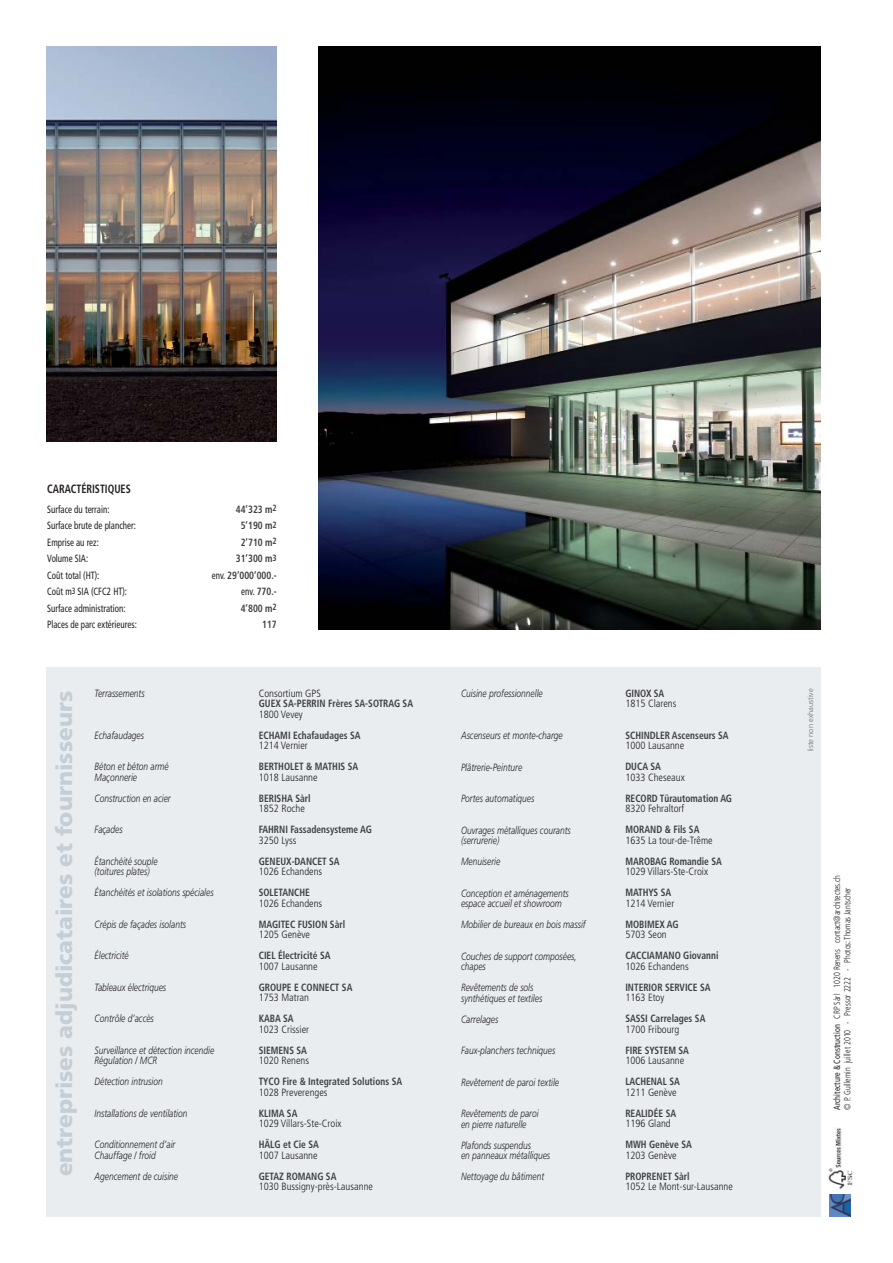
<style>
.page{position:relative;width:893px;height:1263px;background:#fff}
.page>*{position:absolute;margin:0;border:0;box-sizing:border-box;transform-origin:0 0}
.t1{font:900 22.5px "Frutiger";color:#c4ced4}
.t2{font:700 condensed 12px "Frutiger";color:#231f20;scale:.85 1}
.t3{font:italic 300 10.5px/10.5px "Frutiger";color:#231f20;scale:.8 1}
.t4{font:700 condensed 10.5px "Frutiger";color:#404041;scale:.9 1}
.t5{font:300 condensed 10.5px "Frutiger";color:#231f20}
.t6{font:condensed 10.5px "Frutiger";color:#231f20;scale:.85 1}
.t7{font:300 condensed 9px/10.5px "Frutiger";color:#231f20;scale:.9 1}
.t8{font:300 7.5px "Frutiger";color:#6d6e70}
.s1{font-size:9px}
.s2{font-weight:400;color:#231f20}
.s3{font-weight:400}
</style>
<div class="page">
<div style="left:47px;top:667px;width:774px;height:549px;background:#e9edf0"></div>
<img style="left:829px;top:1195px;width:21px;height:21px">
<img style="left:828px;top:1128px;width:24px;height:60px">
<img style="left:319px;top:47px;width:502px;height:582px">
<img style="left:47px;top:46px;width:229px;height:395px">
<p class="t2" style="left:47px;top:484px;width:100px">CARACTÉRISTIQUES</p>
<p class="t6" style="left:47px;top:505px;width:75px">Surface du terrain:</p>
<p class="t4" style="left:236px;top:505px;width:47px">44’323 m<span class="s1">2</span></p>
<p class="t6" style="left:47px;top:522px;width:106px">Surface brute de plancher:</p>
<p class="t4" style="left:241px;top:522px;width:42px">5’190 m<span class="s1">2</span></p>
<p class="t6" style="left:47px;top:538px;width:62px">Emprise au rez:</p>
<p class="t4" style="left:241px;top:538px;width:42px">2’710 m<span class="s1">2</span></p>
<p class="t6" style="left:47px;top:555px;width:50px">Volume SIA:</p>
<p class="t4" style="left:236px;top:555px;width:47px">31’300 m<span class="s1">3</span></p>
<p class="t6" style="left:47px;top:571px;width:63px">Coût total (HT):</p>
<p class="t4" style="left:212px;top:571px;width:74px"><span class="s2">env.</span> 29’000’000.-</p>
<p class="t6" style="left:47px;top:588px;width:95px">Coût m<span class="s1">3</span> SIA (CFC2 HT):</p>
<p class="t4" style="left:241px;top:588px;width:41px"><span class="s2">env.</span> 770.-</p>
<p class="t6" style="left:47px;top:604px;width:94px">Surface administration:</p>
<p class="t4" style="left:241px;top:604px;width:42px">4’800 m<span class="s1">2</span></p>
<p class="t6" style="left:47px;top:621px;width:107px">Places de parc extérieures:</p>
<p class="t4" style="left:262px;top:621px;width:18px">117</p>
<p class="t3" style="left:461px;top:689px;width:104px">Cuisine professionnelle</p>
<p class="t3" style="left:461px;top:731px;width:129px">Ascenseurs et monte-charge</p>
<p class="t3" style="left:461px;top:762px;width:78px">Plâtrerie-Peinture</p>
<p class="t3" style="left:461px;top:794px;width:93px">Portes automatiques</p>
<p class="t3" style="left:461px;top:825px;width:139px">Ouvrages métalliques courants (serrurerie)</p>
<p class="t3" style="left:461px;top:857px;width:51px">Menuiserie</p>
<p class="t3" style="left:461px;top:888px;width:136px">Conception et aménagements espace accueil et showroom</p>
<p class="t3" style="left:461px;top:920px;width:157px">Mobilier de bureaux en bois massif</p>
<p class="t3" style="left:461px;top:951px;width:146px">Couches de support composées, chapes</p>
<p class="t3" style="left:461px;top:983px;width:103px">Revêtements de sols synthétiques et textiles</p>
<p class="t3" style="left:461px;top:1014px;width:48px">Carrelages</p>
<p class="t3" style="left:461px;top:1046px;width:119px">Faux-planchers techniques</p>
<p class="t3" style="left:461px;top:1077px;width:124px">Revêtement de paroi textile</p>
<p class="t3" style="left:461px;top:1109px;width:98px">Revêtements de paroi en pierre naturelle</p>
<p class="t3" style="left:461px;top:1140px;width:113px">Plafonds suspendus<br>en panneaux métalliques</p>
<p class="t3" style="left:461px;top:1172px;width:105px">Nettoyage du bâtiment</p>
<h1 class="t1" style="left:55px;top:1176px;width:487px;rotate:-90deg">entreprises adjudicataires et fournisseurs</h1>
<p class="t8" style="left:807px;top:751px;width:64px;rotate:-90deg">liste non exhaustive</p>
<p class="t5" style="left:259px;top:689px;width:64px">Consortium GPS</p>
<p class="t4" style="left:259px;top:699px;width:173px">GUEX SA-PERRIN Frères SA-SOTRAG SA</p>
<p class="t5" style="left:259px;top:710px;width:46px">1800 Vevey</p>
<p class="t4" style="left:259px;top:731px;width:115px">ECHAMI Echafaudages SA</p>
<p class="t5" style="left:259px;top:741px;width:50px">1214 Vernier</p>
<p class="t4" style="left:259px;top:762px;width:112px">BERTHOLET &amp; MATHIS SA</p>
<p class="t5" style="left:259px;top:773px;width:60px">1018 Lausanne</p>
<p class="t4" style="left:259px;top:794px;width:59px">BERISHA Sàrl</p>
<p class="t5" style="left:259px;top:804px;width:48px">1852 Roche</p>
<p class="t4" style="left:259px;top:825px;width:127px">FAHRNI Fassadensysteme AG</p>
<p class="t5" style="left:259px;top:836px;width:39px">3250 Lyss</p>
<p class="t4" style="left:259px;top:857px;width:91px">GENEUX-DANCET SA</p>
<p class="t5" style="left:259px;top:867px;width:65px">1026 Echandens</p>
<p class="t4" style="left:259px;top:888px;width:58px">SOLETANCHE</p>
<p class="t5" style="left:259px;top:899px;width:65px">1026 Echandens</p>
<p class="t4" style="left:259px;top:920px;width:98px">MAGITEC FUSION Sàrl</p>
<p class="t5" style="left:259px;top:930px;width:53px">1205 Genève</p>
<p class="t4" style="left:259px;top:951px;width:81px">CIEL Électricité SA</p>
<p class="t5" style="left:259px;top:962px;width:60px">1007 Lausanne</p>
<p class="t4" style="left:259px;top:983px;width:106px">GROUPE E CONNECT SA</p>
<p class="t5" style="left:259px;top:993px;width:52px">1753 Matran</p>
<p class="t4" style="left:259px;top:1014px;width:40px">KABA SA</p>
<p class="t5" style="left:259px;top:1025px;width:52px">1023 Crissier</p>
<p class="t4" style="left:259px;top:1046px;width:55px">SIEMENS SA</p>
<p class="t5" style="left:259px;top:1056px;width:52px">1020 Renens</p>
<p class="t4" style="left:259px;top:1077px;width:161px">TYCO Fire &amp; Integrated Solutions SA</p>
<p class="t5" style="left:259px;top:1088px;width:70px">1028 Preverenges</p>
<p class="t4" style="left:259px;top:1109px;width:44px">KLIMA SA</p>
<p class="t5" style="left:259px;top:1119px;width:84px">1029 Villars-Ste-Croix</p>
<p class="t4" style="left:259px;top:1140px;width:68px">HÄLG et Cie SA</p>
<p class="t5" style="left:259px;top:1151px;width:60px">1007 Lausanne</p>
<p class="t4" style="left:259px;top:1172px;width:88px">GETAZ ROMANG SA</p>
<p class="t5" style="left:259px;top:1182px;width:116px">1030 Bussigny-près-Lausanne</p>
<p class="t4" style="left:625px;top:689px;width:45px">GINOX SA</p>
<p class="t5" style="left:625px;top:699px;width:53px">1815 Clarens</p>
<p class="t4" style="left:625px;top:731px;width:116px">SCHINDLER Ascenseurs SA</p>
<p class="t5" style="left:625px;top:741px;width:60px">1000 Lausanne</p>
<p class="t4" style="left:625px;top:762px;width:41px">DUCA SA</p>
<p class="t5" style="left:625px;top:773px;width:61px">1033 Cheseaux</p>
<p class="t4" style="left:625px;top:794px;width:120px">RECORD Türautomation AG</p>
<p class="t5" style="left:625px;top:804px;width:60px">8320 Fehraltorf</p>
<p class="t4" style="left:625px;top:825px;width:84px">MORAND &amp; Fils SA</p>
<p class="t5" style="left:625px;top:836px;width:89px">1635 La tour-de-Trême</p>
<p class="t4" style="left:625px;top:857px;width:109px">MAROBAG Romandie SA</p>
<p class="t5" style="left:625px;top:867px;width:84px">1029 Villars-Ste-Croix</p>
<p class="t4" style="left:625px;top:888px;width:52px">MATHYS SA</p>
<p class="t5" style="left:625px;top:899px;width:50px">1214 Vernier</p>
<p class="t4" style="left:625px;top:920px;width:61px">MOBIMEX AG</p>
<p class="t5" style="left:625px;top:930px;width:43px">5703 Seon</p>
<p class="t4" style="left:625px;top:951px;width:105px">CACCIAMANO Giovanni</p>
<p class="t5" style="left:625px;top:962px;width:65px">1026 Echandens</p>
<p class="t4" style="left:625px;top:983px;width:96px">INTERIOR SERVICE SA</p>
<p class="t5" style="left:625px;top:993px;width:41px">1163 Etoy</p>
<p class="t4" style="left:625px;top:1014px;width:90px">SASSI Carrelages SA</p>
<p class="t5" style="left:625px;top:1025px;width:56px">1700 Fribourg</p>
<p class="t4" style="left:625px;top:1046px;width:72px">FIRE SYSTEM SA</p>
<p class="t5" style="left:625px;top:1056px;width:60px">1006 Lausanne</p>
<p class="t4" style="left:625px;top:1077px;width:62px">LACHENAL SA</p>
<p class="t5" style="left:625px;top:1088px;width:53px">1211 Genève</p>
<p class="t4" style="left:625px;top:1109px;width:58px">REALIDÉE SA</p>
<p class="t5" style="left:625px;top:1119px;width:47px">1196 Gland</p>
<p class="t4" style="left:625px;top:1140px;width:75px">MWH Genève SA</p>
<p class="t5" style="left:625px;top:1151px;width:53px">1203 Genève</p>
<p class="t4" style="left:625px;top:1172px;width:73px">PROPRENET Sàrl</p>
<p class="t5" style="left:625px;top:1182px;width:109px">1052 Le Mont-sur-Lausanne</p>
<p class="t3" style="left:95px;top:689px;width:64px">Terrassements</p>
<p class="t3" style="left:95px;top:731px;width:63px">Echafaudages</p>
<p class="t3" style="left:95px;top:762px;width:94px">Béton et béton armé<br>Maçonnerie</p>
<p class="t3" style="left:95px;top:794px;width:97px">Construction en acier</p>
<p class="t3" style="left:95px;top:825px;width:36px">Façades</p>
<p class="t3" style="left:95px;top:857px;width:80px">Étanchéité souple (toitures plates)</p>
<p class="t3" style="left:95px;top:888px;width:150px">Étanchéités et isolations spéciales</p>
<p class="t3" style="left:95px;top:920px;width:116px">Crépis de façades isolants</p>
<p class="t3" style="left:95px;top:951px;width:44px">Électricité</p>
<p class="t3" style="left:95px;top:983px;width:91px">Tableaux électriques</p>
<p class="t3" style="left:95px;top:1014px;width:76px">Contrôle d’accès</p>
<p class="t3" style="left:95px;top:1046px;width:151px">Surveillance et détection incendie<br>Régulation / MCR</p>
<p class="t3" style="left:95px;top:1077px;width:87px">Détection intrusion</p>
<p class="t3" style="left:95px;top:1109px;width:118px">Installations de ventilation</p>
<p class="t3" style="left:95px;top:1140px;width:102px">Conditionnement d’air<br>Chauffage / froid</p>
<p class="t3" style="left:95px;top:1172px;width:106px">Agencement de cuisine</p>
<p class="t7" style="left:832px;top:1110px;width:262px;rotate:-90deg"><span class="s3">Architecture &amp; Construction</span> CRP Sàrl 1020 Renens contact@architectes.ch © P. Guillemin juillet 2010 - Pressor 2222 - Photos: Thomas Jantscher</p>
</div>
